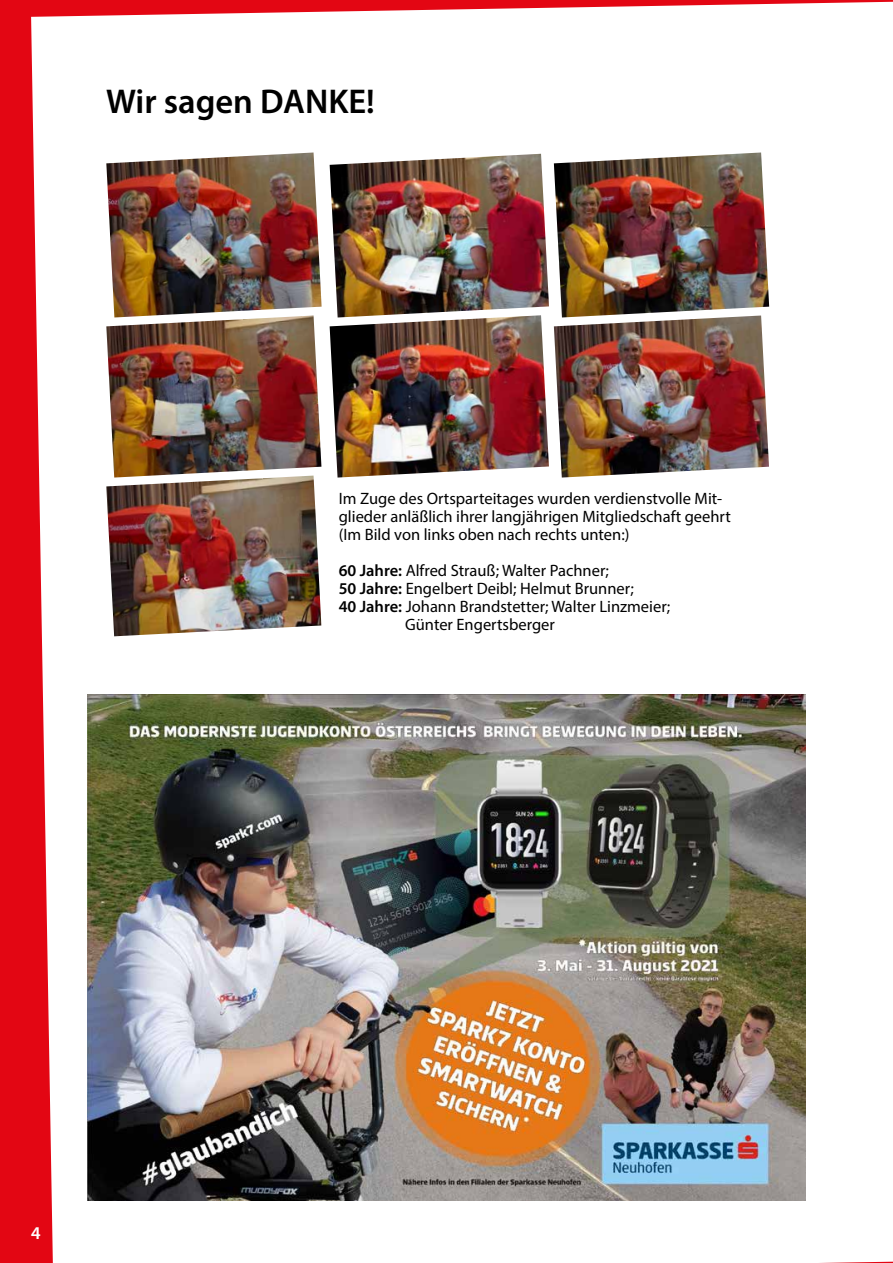
<style>
.page{position:relative;width:893px;height:1263px;background:#e30613}
.page>*{position:absolute;margin:0;border:0;box-sizing:border-box;transform-origin:0 0}
.t1{font:600 34.5px "Myriad Pro";color:#000}
.t2{font:600 18px "Myriad Pro";color:#fff}
.t3{font:16.5px/18px "Myriad Pro";color:#000}
.s1{font-weight:600}
</style>
<div class="page">
<div style="left:31px;top:2px;width:862px;height:1261px;background:#fff"></div>
<img style="left:106px;top:152px;width:216px;height:165px">
<img style="left:330px;top:317px;width:219px;height:161px">
<img style="left:554px;top:152px;width:215px;height:163px">
<img style="left:106px;top:315px;width:215px;height:161px">
<img style="left:106px;top:476px;width:215px;height:160px">
<img style="left:330px;top:154px;width:219px;height:163px">
<img style="left:87px;top:694px;width:719px;height:507px">
<img style="left:554px;top:315px;width:215px;height:163px">
<h1 class="t1" style="left:106px;top:80px;width:270px">Wir sagen DANKE!</h1>
<p class="t3" style="left:339px;top:489px;width:394px">Im Zuge des Ortsparteitages wurden verdienstvolle Mit&shy;glieder anläßlich ihrer langjährigen Mitgliedschaft geehrt (Im Bild von links oben nach rechts unten:)</p>
<p class="t3" style="left:339px;top:561px;width:272px"><span class="s1">60 Jahre:</span> Alfred Strauß; Walter Pachner;</p>
<p class="t3" style="left:339px;top:579px;width:297px"><span class="s1">50 Jahre:</span> Engelbert Deibl; Helmut Brunner;</p>
<p class="t3" style="left:339px;top:597px;width:333px"><span class="s1">40 Jahre:</span> Johann Brandstetter; Walter Linzmeier;</p>
<p class="t3" style="left:405px;top:615px;width:151px">Günter Engertsberger</p>
<p class="t2" style="left:31px;top:1221px;width:11px">4</p>
</div>
